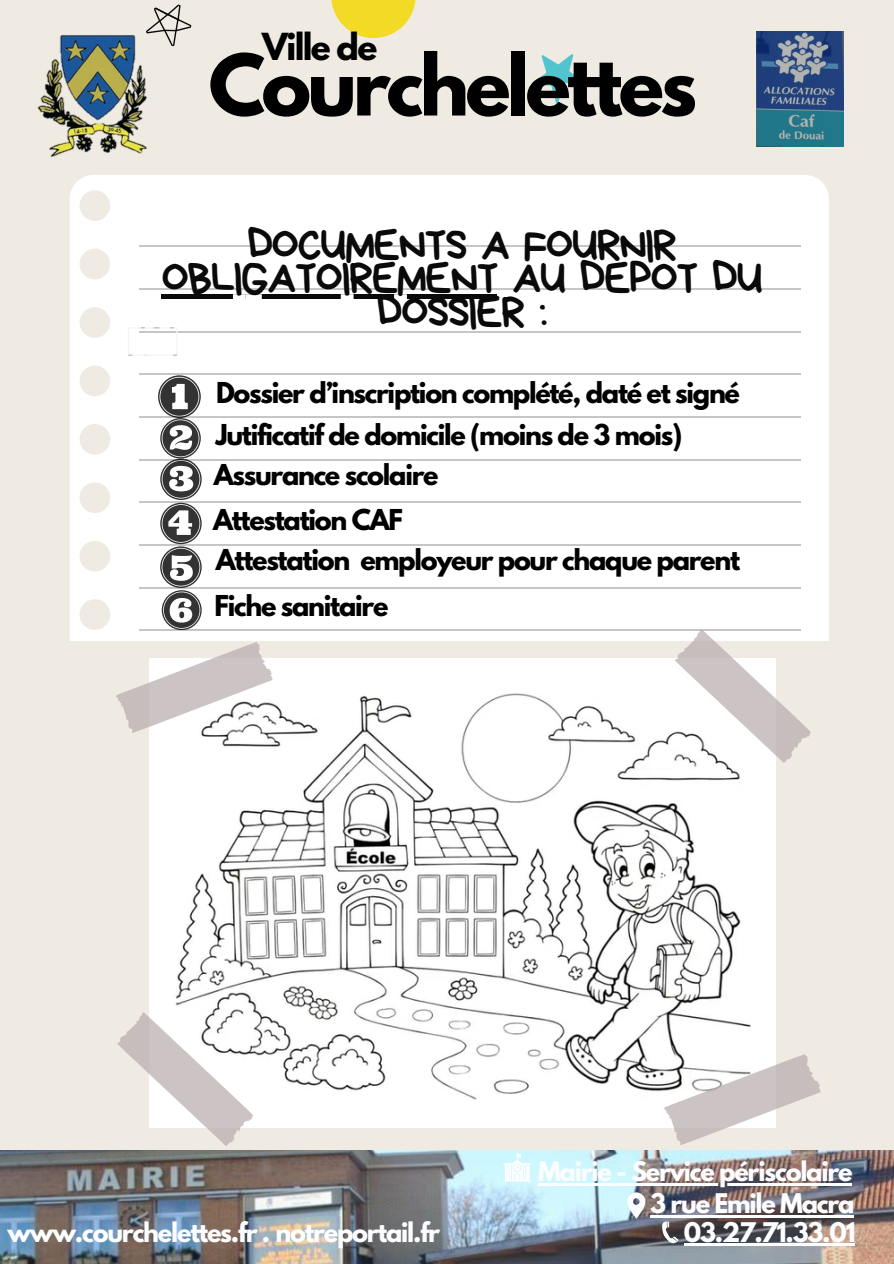
<style>
.page{position:relative;width:894px;height:1264px;background:#fff}
.page>*{position:absolute;margin:0;border:0;box-sizing:border-box;transform-origin:0 0}
.t1{font:700 75px "League Spartan";letter-spacing:-.05em;color:#000}
.t2{font:45px/33.8px "Bryndan Write";letter-spacing:-.04em;color:#0a0a0a;text-align:center}
.t3{font:700 33px "League Spartan";letter-spacing:-.05em;color:#000}
.t4{font:700 25.5px "League Spartan";letter-spacing:-.05em;color:#000}
.t5{font:700 24px "League Spartan";letter-spacing:-.05em;color:#fcfdff}
</style>
<div class="page">
<div style="left:0;top:0;width:893px;height:1263px;background:#efeae2"></div>
<div style="left:70px;top:175px;width:758px;height:466px;background:#fff"></div>
<hr style="left:139px;top:246px;width:661px;height:1px;background:#c6c6c6">
<hr style="left:139px;top:288px;width:661px;height:1px;background:#c6c6c6">
<hr style="left:139px;top:331px;width:661px;height:1px;background:#c6c6c6">
<hr style="left:139px;top:374px;width:661px;height:1px;background:#c6c6c6">
<hr style="left:139px;top:416px;width:661px;height:1px;background:#c6c6c6">
<hr style="left:139px;top:459px;width:661px;height:1px;background:#c6c6c6">
<hr style="left:139px;top:502px;width:661px;height:1px;background:#c6c6c6">
<hr style="left:139px;top:544px;width:661px;height:1px;background:#c6c6c6">
<hr style="left:139px;top:587px;width:661px;height:1px;background:#c6c6c6">
<hr style="left:139px;top:630px;width:661px;height:1px;background:#c6c6c6">
<svg style="left:146px;top:4px;width:46px;height:43px"></svg>
<svg style="left:331px;top:0;width:84px;height:38px;fill:#f3da24"></svg>
<svg style="left:532px;top:54px;width:54px;height:50px"></svg>
<img style="left:37px;top:34px;width:112px;height:124px">
<img style="left:756px;top:32px;width:86px;height:115px">
<svg style="left:158px;top:375px;width:44px;height:254px;background:#9e9e9e"></svg>
<img style="left:0;top:1150px;width:893px;height:113px">
<img style="left:149px;top:658px;width:626px;height:469px">
<svg style="left:114px;top:640px;width:162px;height:94px"></svg>
<svg style="left:661px;top:1052px;width:160px;height:93px"></svg>
<svg style="left:671px;top:625px;width:143px;height:142px"></svg>
<svg style="left:117px;top:1008px;width:139px;height:138px"></svg>
<svg style="left:661px;top:1221px;width:17px;height:22px"></svg>
<svg style="left:627px;top:1192px;width:18px;height:26px"></svg>
<svg style="left:503px;top:1152px;width:28px;height:28px"></svg>
<div style="left:128px;top:327px;width:49px;height:29px;border:1px solid #f4f4f4"></div>
<svg style="left:128px;top:327px;width:20px;height:16px"></svg>
<svg style="left:161px;top:295px;width:336px;height:4px"></svg>
<hr style="left:538px;top:1182px;width:313px;height:3px;background:#fcfdff">
<hr style="left:650px;top:1214px;width:203px;height:3px;background:#fcfdff">
<hr style="left:683px;top:1243px;width:171px;height:2px;background:#fcfdff">
<p class="t3" style="left:262px;top:30px;width:117px">Ville de</p>
<p class="t1" style="left:209px;top:48px;width:490px">Courchelettes</p>
<p class="t2" style="left:247px;top:227px;width:431px">DOCUMENTS A FOURNIR</p>
<h1 class="t2" style="left:161px;top:261px;width:603px">OBLIGATOIREMENT AU DEPOT DU<br>DOSSIER :</h1>
<p class="t4" style="left:216px;top:380px;width:525px">Dossier d’inscription complété, daté et signé</p>
<h2 class="t4" style="left:216px;top:422px;width:468px">Jutificatif de domicile (moins de 3 mois)</h2>
<p class="t4" style="left:214px;top:462px;width:226px">Assurance scolaire</p>
<p class="t4" style="left:213px;top:506px;width:191px">Attestation CAF</p>
<p class="t4" style="left:216px;top:547px;width:525px">Attestation employeur pour chaque parent</p>
<p class="t4" style="left:214px;top:593px;width:175px">Fiche sanitaire</p>
<p class="t5" style="left:538px;top:1159px;width:316px">Mairie - Service périscolaire</p>
<p class="t5" style="left:650px;top:1190px;width:206px">3 rue Emile Macra</p>
<p class="t5" style="left:7px;top:1219px;width:434px">www.courchelettes.fr . notreportail.fr</p>
<p class="t5" style="left:683px;top:1219px;width:173px">03.27.71.33.01</p>
</div>
